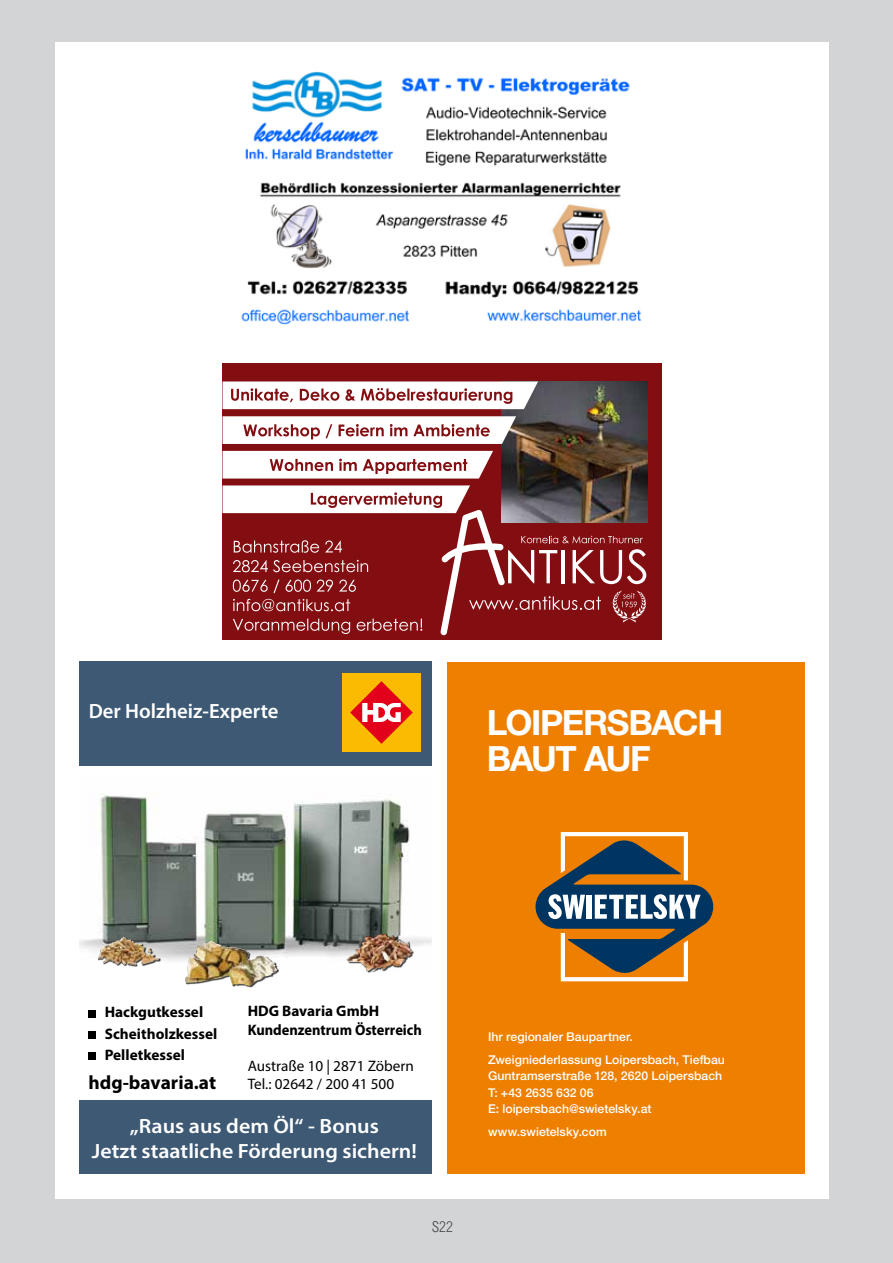
<style>
.page{position:relative;width:893px;height:1263px;background:#d3d4d5}
.page>*{position:absolute;margin:0;border:0;box-sizing:border-box;transform-origin:0 0}
.t1{font:700 34.8px/36.5px "Helvetica Neue LT Pro";letter-spacing:-.04em;color:#fff}
.t2{font:600 20.7px/24.9px "Myriad Pro";color:#fff;text-align:center;scale:1.06 1}
.t3{font:600 20.7px "Myriad Pro";color:#fff}
.t4{font:700 19.35px "Myriad Pro";color:#000}
.t5{font:700 15.15px/21.1px "Myriad Pro";color:#000}
.t6{font:15.15px "Myriad Pro";color:#000}
.t7{font:300 15px "Arial Nova Cond";color:#434345}
.t8{font:500 12.15px/16.2px "Helvetica Neue LT Pro";color:#fff}
</style>
<div class="page">
<div style="left:55px;top:43px;width:774px;height:1156px;background:#fff"></div>
<img style="left:241px;top:71px;width:401px;height:254px">
<div style="left:222px;top:363px;width:440px;height:277px;background:#820e12"></div>
<img style="left:501px;top:381px;width:146px;height:141px">
<svg style="left:222px;top:381px;width:316px;height:28px;background:#e5d1d2"></svg>
<svg style="left:222px;top:416px;width:294px;height:28px;background:#e7d6d6"></svg>
<svg style="left:222px;top:485px;width:424px;height:150px"></svg>
<svg style="left:222px;top:451px;width:271px;height:27px;background:#ebd9da"></svg>
<svg style="left:79px;top:662px;width:353px;height:512px"></svg>
<div style="left:342px;top:673px;width:79px;height:79px;background:#fabb00"></div>
<svg style="left:350px;top:681px;width:63px;height:63px"></svg>
<div style="left:89px;top:1010px;width:7px;height:7px;background:#000"></div>
<div style="left:89px;top:1031px;width:7px;height:7px;background:#000"></div>
<div style="left:89px;top:1053px;width:7px;height:7px;background:#000"></div>
<img style="left:79px;top:778px;width:353px;height:193px">
<img style="left:102px;top:797px;width:306px;height:151px">
<div style="left:98px;top:937px;width:63px;height:30px;background:#000;opacity:.75"></div>
<img style="left:105px;top:937px;width:18px;height:8px">
<div style="left:346px;top:934px;width:68px;height:39px;background:#000;opacity:.75"></div>
<img style="left:365px;top:933px;width:20px;height:5px">
<div style="left:185px;top:941px;width:94px;height:46px;background:#000;opacity:.75"></div>
<img style="left:194px;top:941px;width:17px;height:13px">
<div style="left:448px;top:662px;width:357px;height:512px;background:#ee7f00"></div>
<svg style="left:535px;top:832px;width:178px;height:149px"></svg>
<h2 class="t3" style="left:89px;top:698px;width:191px">Der Holzheiz-Experte</h2>
<h1 class="t1" style="left:487px;top:703px;width:238px">LOIPERSBACH<br>BAUT AUF</h1>
<p class="t5" style="left:248px;top:1002px;width:176px;line-height:18.1px">HDG Bavaria GmbH<br>Kundenzentrum Österreich</p>
<p class="t6" style="left:248px;top:1057px;width:168px">Austraße 10 | 2871 Zöbern</p>
<p class="t5" style="left:105px;top:1001px;width:114px">Hackgutkessel<br>Scheitholzkessel<br>Pelletkessel</p>
<h3 class="t4" style="left:88px;top:1070px;width:129px">hdg-bavaria.at</h3>
<p class="t6" style="left:248px;top:1075px;width:148px">Tel.: 02642 / 200 41 500</p>
<h2 class="t2" style="left:92px;top:1113px;width:308px">„Raus aus dem Öl“ - Bonus<br>Jetzt staatliche Förderung sichern!</h2>
<p class="t7" style="left:432px;top:1218px;width:22px">S22</p>
<p class="t8" style="left:488px;top:1025px;width:238px;line-height:23.2px">Ihr regionaler Baupartner.<br>Zweigniederlassung Loipersbach, Tiefbau</p>
<p class="t8" style="left:488px;top:1068px;width:236px">Guntramserstraße 128, 2620 Loipersbach<br>T: +43 2635 632 06<br>E: loipersbach@swietelsky.at</p>
<p class="t8" style="left:488px;top:1123px;width:120px">www.swietelsky.com</p>
</div>
